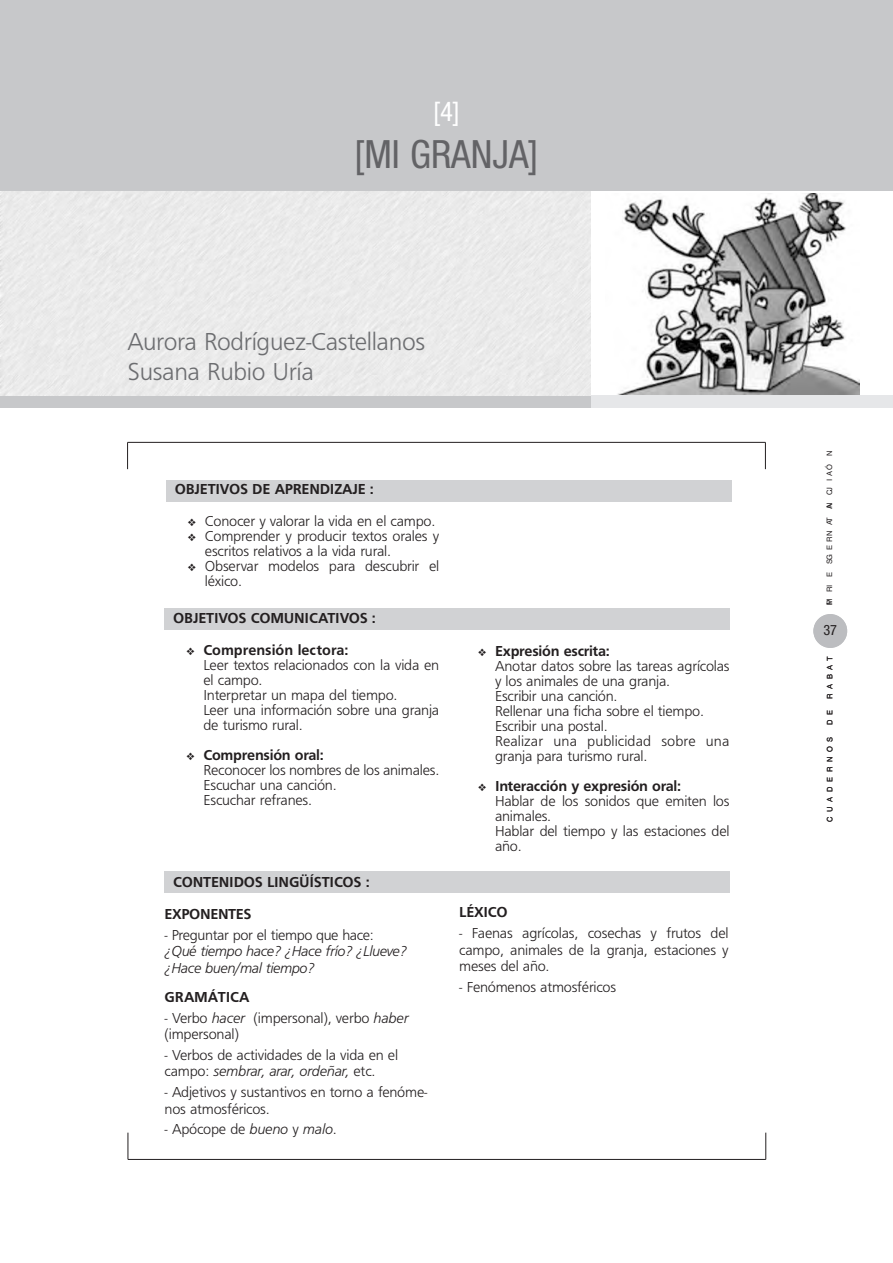
<style>
.page{position:relative;width:893px;height:1263px;background:#fff}
.page>*{position:absolute;margin:0;border:0;box-sizing:border-box;transform-origin:0 0}
.t1{font:condensed 39px "Helvetica Neue";color:#636366}
.t2{font:condensed 27px "Helvetica Neue";color:#fff}
.t3{font:25.5px/29.4px "Frugal Sans Light DTC";letter-spacing:-.015em;color:#6c6d70}
.t4{font:15px/15px "Frugal Sans Light DTC";letter-spacing:-.015em;color:#231f20}
.t5{font:15px/31.3px "Frugal Sans Bold DTC";letter-spacing:-.015em;color:#231f20}
.t6{font:15px/16.5px "Frugal Sans Light Italic DTC";letter-spacing:-.025em;color:#231f20}
.t7{font:condensed 14.25px "Helvetica Neue";color:#231f20}
.t8{font:7.5px "Helvetica";letter-spacing:.61em;color:#231f20}
.t9{font:7.5px "Helvetica";letter-spacing:1.165em;color:#231f20}
.s1{font-family:"Frugal Sans Bold DTC"}
.s2{font-family:"Frugal Sans Light DTC"}
.s3{font-family:"Frugal Sans Light Italic DTC"}
</style>
<div class="page">
<div style="left:0;top:0;width:893px;height:408px;background:#c7c8ca"></div>
<div style="left:0;top:192px;width:591px;height:203px;background:#ebebeb"></div>
<div style="left:591px;top:192px;width:302px;height:203px;background:#fff"></div>
<img style="left:617px;top:193px;width:242px;height:202px">
<div style="left:591px;top:395px;width:302px;height:13px;background:#e6e7e9"></div>
<svg style="left:765px;top:442px;width:1px;height:27px"></svg>
<hr style="left:128px;top:442px;width:637px;height:1px;background:#231f20">
<svg style="left:127px;top:442px;width:1px;height:27px"></svg>
<svg style="left:128px;top:1132px;width:1px;height:27px"></svg>
<hr style="left:128px;top:1159px;width:638px;height:1px;background:#231f20">
<svg style="left:765px;top:1133px;width:1px;height:26px"></svg>
<div style="left:166px;top:480px;width:566px;height:22px;background:#d1d2d4"></div>
<div style="left:165px;top:609px;width:565px;height:21px;background:#d1d2d4"></div>
<div style="left:165px;top:871px;width:565px;height:21px;background:#d1d2d4"></div>
<div style="left:813px;top:614px;width:34px;height:34px;background:#bcbdc0;border-radius:50%"></div>
<p class="t2" style="left:433px;top:102px;width:28px">[4]</p>
<p class="t1" style="left:354px;top:140px;width:186px">[MI GRANJA]</p>
<p class="t3" style="left:128px;top:327px;width:299px">Aurora Rodríguez-Castellanos<br>Susana Rubio Uría</p>
<p class="t5" style="left:175px;top:474px;width:201px">OBJETIVOS DE APRENDIZAJE :</p>
<p class="t4" style="left:188px;top:513px;width:249px">❖ Conocer y valorar la vida en el campo.</p>
<p class="t4" style="left:205px;top:528px;width:236px;text-indent:-17px">❖ Comprender y producir textos orales y escritos relativos a la vida rural.</p>
<p class="t4" style="left:205px;top:558px;width:236px;text-indent:-17px">❖ Observar modelos para descubrir el léxico.</p>
<p class="t5" style="left:173px;top:602px;width:204px">OBJETIVOS COMUNICATIVOS :</p>
<p class="t4" style="left:203px;top:643px;width:237px;text-indent:-17px">❖ <span class="s1">Comprensión lectora:<br></span>Leer textos relacionados con la vida en el campo.<br>Interpretar un mapa del tiempo.<br>Leer una información sobre una granja de turismo rural.</p>
<p class="t4" style="left:203px;top:748px;width:237px;text-indent:-17px">❖ <span class="s1">Comprensión oral:<br></span>Reconocer los nombres de los animales.<br>Escuchar una canción.<br>Escuchar refranes.</p>
<p class="t5" style="left:165px;top:866px;width:207px;text-indent:9px">CONTENIDOS LINGÜÍSTICOS :<br>EXPONENTES</p>
<p class="t6" style="left:165px;top:926px;width:244px"><span class="s2">- Preguntar por el tiempo que hace: </span>¿Qué tiempo hace? ¿Hace frío? ¿Llueve? ¿Hace buen/mal tiempo?</p>
<p class="t5" style="left:165px;top:981px;width:87px">GRAMÁTICA</p>
<p class="t4" style="left:165px;top:1009px;width:246px;line-height:16.5px">- Verbo <span class="s3">hacer</span> (impersonal), verbo <span class="s3">haber </span>(impersonal)</p>
<p class="t4" style="left:165px;top:1046px;width:235px;line-height:16.5px">- Verbos de actividades de la vida en el campo: <span class="s3">sembrar, arar, ordeñar,</span> etc.</p>
<p class="t4" style="left:165px;top:1084px;width:264px;line-height:16.5px">- Adjetivos y sustantivos en torno a fenóme&shy;nos atmosféricos.</p>
<p class="t4" style="left:165px;top:1122px;width:174px">- Apócope de <span class="s3">bueno</span> y <span class="s3">malo</span>.</p>
<p class="t4" style="left:495px;top:643px;width:236px;text-indent:-17px">❖ <span class="s1">Expresión escrita:<br></span>Anotar datos sobre las tareas agrícolas y los animales de una granja.<br>Escribir una canción.<br>Rellenar una ficha sobre el tiempo.<br>Escribir una postal.<br>Realizar una publicidad sobre una granja para turismo rural.</p>
<p class="t4" style="left:495px;top:778px;width:236px;text-indent:-17px">❖ <span class="s1">Interacción y expresión oral:<br></span>Hablar de los sonidos que emiten los animales.<br>Hablar del tiempo y las estaciones del año.</p>
<p class="t5" style="left:459px;top:896px;width:50px">LÉXICO</p>
<p class="t4" style="left:459px;top:924px;width:271px;line-height:16.5px;text-align:justify">- Faenas agrícolas, cosechas y frutos del campo, animales de la granja, estaciones y meses del año.</p>
<p class="t4" style="left:459px;top:979px;width:158px">- Fenómenos atmosféricos</p>
<p class="t9" style="left:825px;top:605px;width:156px;rotate:-90deg">PRESENTACIÓN</p>
<p class="t8" style="left:825px;top:476px;width:7px;rotate:-90deg">A</p>
<p class="t8" style="left:825px;top:491px;width:5px;rotate:-90deg">J</p>
<p class="t8" style="left:825px;top:508px;width:7px;rotate:-90deg">N</p>
<p class="t8" style="left:825px;top:525px;width:7px;rotate:-90deg">A</p>
<p class="t8" style="left:825px;top:542px;width:7px;rotate:-90deg">R</p>
<p class="t8" style="left:825px;top:560px;width:7px;rotate:-90deg">G</p>
<p class="t8" style="left:825px;top:587px;width:4px;rotate:-90deg">I</p>
<p class="t8" style="left:825px;top:605px;width:8px;rotate:-90deg">M</p>
<p class="t7" style="left:823px;top:624px;width:15px">37</p>
<p class="t8" style="left:826px;top:699px;width:44px;rotate:-90deg">RABAT</p>
<p class="t8" style="left:826px;top:725px;width:17px;rotate:-90deg">D E</p>
<p class="t8" style="left:826px;top:821px;width:86px;rotate:-90deg">CUADERNOS</p>
</div>
